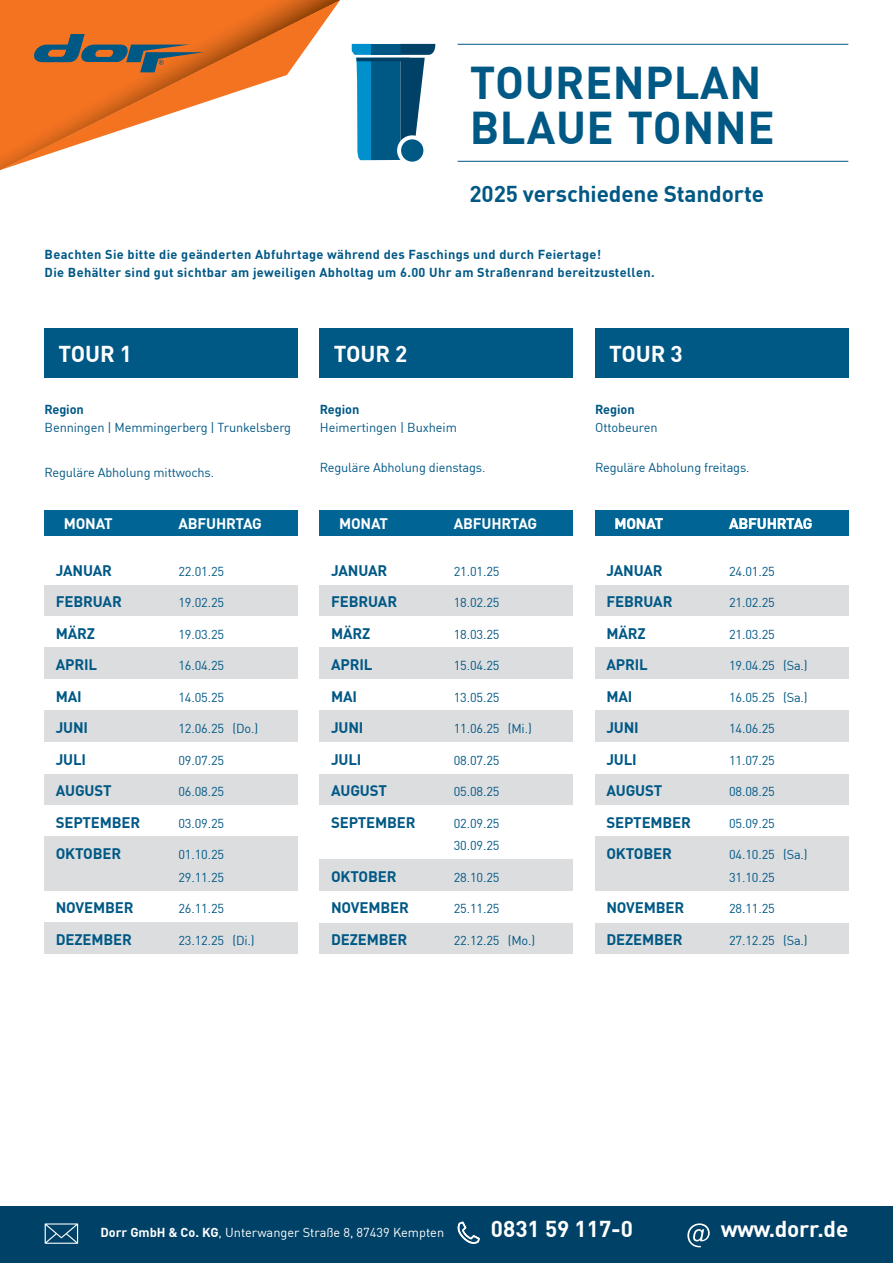
<style>
.page{position:relative;width:893px;height:1263px;background:#fff}
.page>*{position:absolute;margin:0;border:0;box-sizing:border-box;transform-origin:0 0}
.t1{font:700 45px/45px "DIN Pro";letter-spacing:.01em;color:#005885}
.t2{font:700 22.5px "DIN Pro";letter-spacing:-.005em;color:#fff}
.t3{font:700 22.5px "DIN Pro";letter-spacing:-.005em;color:#005885}
.t4{font:700 15px/31.5px "DIN Pro";letter-spacing:-.01em;color:#005885}
.t5{font:700 15px "DIN Pro";letter-spacing:-.01em;color:#fff}
.t6{font:12.75px/22.5px "DIN Pro";letter-spacing:-.01em;color:#005885}
.t7{font:700 12.75px/18px "DIN Pro";letter-spacing:.03em;color:#005885}
.t8{font:12.75px "DIN Pro";color:#fff}
.s1{font-weight:700}
</style>
<div class="page">
<div style="left:0;top:1207px;width:893px;height:56px;background:#004167"></div>
<div style="left:45px;top:510px;width:253px;height:26px;background:#006494"></div>
<div style="left:320px;top:510px;width:253px;height:26px;background:#006494"></div>
<div style="left:595px;top:510px;width:253px;height:26px;background:#006494"></div>
<div style="left:45px;top:328px;width:253px;height:50px;background:#005885"></div>
<div style="left:320px;top:328px;width:253px;height:50px;background:#005885"></div>
<div style="left:595px;top:328px;width:253px;height:50px;background:#005885"></div>
<div style="left:45px;top:585px;width:253px;height:31px;background:#dcdddf"></div>
<div style="left:320px;top:585px;width:253px;height:31px;background:#dcdddf"></div>
<div style="left:595px;top:585px;width:253px;height:31px;background:#dcdddf"></div>
<div style="left:45px;top:774px;width:253px;height:31px;background:#dcdddf"></div>
<div style="left:320px;top:774px;width:253px;height:31px;background:#dcdddf"></div>
<div style="left:595px;top:774px;width:253px;height:31px;background:#dcdddf"></div>
<div style="left:45px;top:711px;width:253px;height:31px;background:#dcdddf"></div>
<div style="left:320px;top:711px;width:253px;height:31px;background:#dcdddf"></div>
<div style="left:595px;top:711px;width:253px;height:31px;background:#dcdddf"></div>
<div style="left:45px;top:648px;width:253px;height:31px;background:#dcdddf"></div>
<div style="left:320px;top:648px;width:253px;height:31px;background:#dcdddf"></div>
<div style="left:595px;top:648px;width:253px;height:31px;background:#dcdddf"></div>
<div style="left:45px;top:837px;width:253px;height:54px;background:#dcdddf"></div>
<div style="left:595px;top:837px;width:253px;height:54px;background:#dcdddf"></div>
<div style="left:45px;top:922px;width:253px;height:32px;background:#dcdddf"></div>
<div style="left:320px;top:922px;width:253px;height:32px;background:#dcdddf"></div>
<div style="left:320px;top:859px;width:253px;height:32px;background:#dcdddf"></div>
<div style="left:595px;top:922px;width:253px;height:32px;background:#dcdddf"></div>
<svg style="left:45px;top:1223px;width:33px;height:21px"></svg>
<svg style="left:457px;top:1221px;width:23px;height:23px"></svg>
<svg style="left:687px;top:1223px;width:23px;height:24px"></svg>
<svg style="left:0;top:0;width:340px;height:170px"></svg>
<svg style="left:28px;top:34px;width:176px;height:38px;background:#9f6841"></svg>
<hr style="left:458px;top:44px;width:390px;height:1px;background:#005885">
<hr style="left:458px;top:161px;width:390px;height:1px;background:#005885">
<svg style="left:401px;top:139px;width:22px;height:23px"></svg>
<svg style="left:352px;top:44px;width:83px;height:116px"></svg>
<h1 class="t1" style="left:470px;top:57px;width:306px">TOURENPLAN<br>BLAUE TONNE</h1>
<h2 class="t3" style="left:469px;top:176px;width:296px">2025 verschiedene Standorte</h2>
<p class="t7" style="left:45px;top:245px;width:611px">Beachten Sie bitte die geänderten Abfuhrtage während des Faschings und durch Feiertage!<br>Die Behälter sind gut sichtbar am jeweiligen Abholtag um 6.00 Uhr am Straßenrand bereitzustellen.</p>
<h2 class="t2" style="left:58px;top:336px;width:75px">TOUR 1</h2>
<h2 class="t2" style="left:334px;top:336px;width:75px">TOUR 2</h2>
<h2 class="t2" style="left:609px;top:336px;width:75px">TOUR 3</h2>
<p class="t7" style="left:45px;top:399px;width:41px">Region</p>
<p class="t6" style="left:45px;top:415px;width:248px">Benningen | Memmingerberg | Trunkelsberg</p>
<p class="t6" style="left:45px;top:460px;width:171px">Reguläre Abholung mittwochs.</p>
<p class="t7" style="left:320px;top:399px;width:41px">Region</p>
<p class="t6" style="left:320px;top:415px;width:138px">Heimertingen | Buxheim</p>
<p class="t6" style="left:320px;top:456px;width:167px">Reguläre Abholung dienstags.</p>
<p class="t7" style="left:595px;top:399px;width:41px">Region</p>
<p class="t6" style="left:595px;top:415px;width:64px">Ottobeuren</p>
<p class="t6" style="left:595px;top:456px;width:156px">Reguläre Abholung freitags.</p>
<p class="t5" style="left:64px;top:512px;width:51px">MONAT</p>
<p class="t5" style="left:178px;top:512px;width:85px">ABFUHRTAG</p>
<p class="t5" style="left:339px;top:512px;width:51px">MONAT</p>
<p class="t5" style="left:454px;top:512px;width:85px">ABFUHRTAG</p>
<p class="t5" style="left:614px;top:512px;width:51px">MONAT</p>
<p class="t5" style="left:729px;top:512px;width:85px">ABFUHRTAG</p>
<p class="t4" style="left:56px;top:554px;width:86px">JANUAR<br>FEBRUAR<br>MÄRZ<br>APRIL<br>MAI<br>JUNI<br>JULI<br>AUGUST<br>SEPTEMBER<br>OKTOBER</p>
<p class="t4" style="left:56px;top:891px;width:79px">NOVEMBER<br>DEZEMBER</p>
<p class="t6" style="left:178px;top:559px;width:47px">22.01.25</p>
<p class="t6" style="left:178px;top:590px;width:47px">19.02.25</p>
<p class="t6" style="left:178px;top:622px;width:47px">19.03.25</p>
<p class="t6" style="left:178px;top:653px;width:47px">16.04.25</p>
<p class="t6" style="left:178px;top:685px;width:47px">14.05.25</p>
<p class="t6" style="left:178px;top:716px;width:81px">12.06.25 (Do.)</p>
<p class="t6" style="left:178px;top:748px;width:47px">09.07.25</p>
<p class="t6" style="left:178px;top:780px;width:47px">06.08.25</p>
<p class="t6" style="left:178px;top:843px;width:47px">01.10.25<br>29.11.25</p>
<p class="t6" style="left:178px;top:897px;width:47px">26.11.25</p>
<p class="t6" style="left:178px;top:928px;width:78px">23.12.25 (Di.)</p>
<p class="t4" style="left:331px;top:554px;width:86px">JANUAR<br>FEBRUAR<br>MÄRZ<br>APRIL<br>MAI<br>JUNI<br>JULI<br>AUGUST<br>SEPTEMBER</p>
<p class="t4" style="left:331px;top:860px;width:79px">OKTOBER<br>NOVEMBER<br>DEZEMBER</p>
<p class="t6" style="left:454px;top:559px;width:47px">21.01.25</p>
<p class="t6" style="left:454px;top:591px;width:47px">18.02.25</p>
<p class="t6" style="left:454px;top:622px;width:47px">18.03.25</p>
<p class="t6" style="left:454px;top:654px;width:47px">15.04.25</p>
<p class="t6" style="left:454px;top:685px;width:47px">13.05.25</p>
<p class="t6" style="left:454px;top:717px;width:80px">11.06.25 (Mi.)</p>
<p class="t6" style="left:454px;top:748px;width:47px">08.07.25</p>
<p class="t6" style="left:454px;top:780px;width:47px">05.08.25</p>
<p class="t6" style="left:454px;top:811px;width:47px">02.09.25<br>30.09.25</p>
<p class="t6" style="left:454px;top:865px;width:47px">28.10.25</p>
<p class="t6" style="left:454px;top:897px;width:47px">25.11.25</p>
<p class="t6" style="left:454px;top:928px;width:83px">22.12.25 (Mo.)</p>
<p class="t4" style="left:606px;top:554px;width:86px">JANUAR<br>FEBRUAR<br>MÄRZ<br>APRIL<br>MAI<br>JUNI<br>JULI<br>AUGUST<br>SEPTEMBER<br>OKTOBER</p>
<p class="t4" style="left:606px;top:891px;width:79px">NOVEMBER<br>DEZEMBER</p>
<p class="t6" style="left:729px;top:559px;width:47px">24.01.25</p>
<p class="t6" style="left:729px;top:591px;width:47px">21.02.25</p>
<p class="t6" style="left:729px;top:622px;width:47px">21.03.25</p>
<p class="t6" style="left:729px;top:654px;width:80px">19.04.25 (Sa.)</p>
<p class="t6" style="left:729px;top:685px;width:80px">16.05.25 (Sa.)</p>
<p class="t6" style="left:729px;top:717px;width:47px">14.06.25</p>
<p class="t6" style="left:729px;top:748px;width:47px">11.07.25</p>
<p class="t6" style="left:729px;top:780px;width:47px">08.08.25</p>
<p class="t6" style="left:729px;top:811px;width:47px">05.09.25</p>
<p class="t6" style="left:729px;top:843px;width:80px">04.10.25 (Sa.)<br>31.10.25</p>
<p class="t6" style="left:729px;top:897px;width:47px">28.11.25</p>
<p class="t6" style="left:729px;top:928px;width:80px">27.12.25 (Sa.)</p>
<p class="t8" style="left:100px;top:1223px;width:345px"><span class="s1">Dorr GmbH &amp; Co. KG</span>, Unterwanger Straße 8, 87439 Kempten</p>
<h2 class="t2" style="left:491px;top:1211px;width:144px">0831 59 117-0</h2>
<h2 class="t2" style="left:721px;top:1211px;width:129px">www.dorr.de</h2>
</div>
